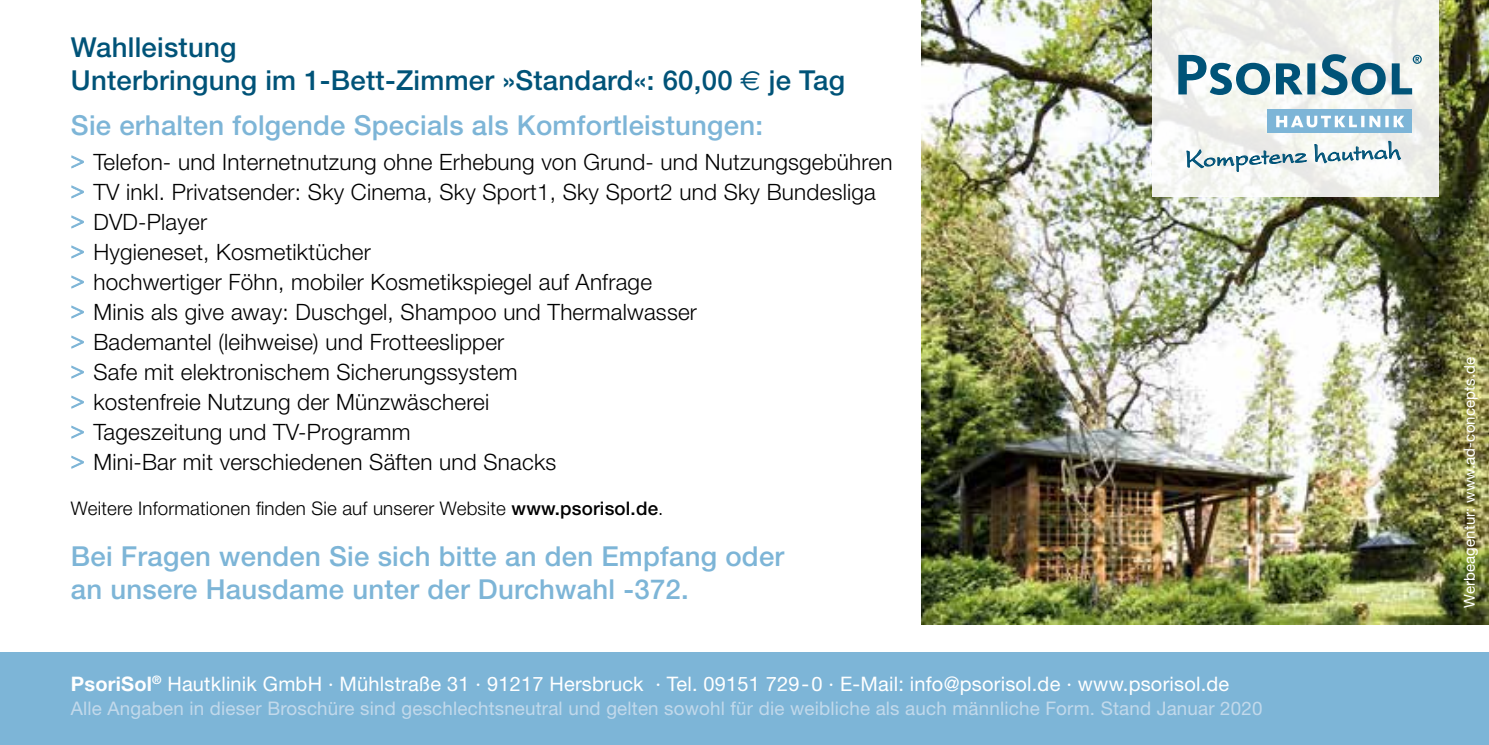
<style>
.page{position:relative;width:1489px;height:745px;background:#fff}
.page>*{position:absolute;margin:0;border:0;box-sizing:border-box;transform-origin:0 0}
.t1{font:500 27.5px/33px "Helvetica Neue";letter-spacing:.01em;color:#7db5d7}
.t2{font:500 27.5px/33px "Helvetica Neue";letter-spacing:.01em;color:#005378}
.t3{font:25.5px "Present";color:#005378}
.t4{font:300 22.5px/30px "Helvetica Neue";letter-spacing:.01em;color:#000}
.t5{font:20px "Helvetica Neue";letter-spacing:.01em;color:#fff}
.t6{font:18.75px "Helvetica Neue";letter-spacing:.01em;color:#c2d9eb}
.t7{font:300 18.75px "Helvetica Neue";letter-spacing:.01em;color:#000}
.t8{font:15px "Helvetica Neue";letter-spacing:.01em;color:#fff}
.s1{font-family:"Euro Sans";font-weight:400}
.s2{color:#7db5d7}
.s3{font-weight:500}
.s4{font-weight:700}
</style>
<div class="page">
<img style="left:921px;top:0;width:567px;height:624px">
<svg style="left:71px;top:155px;width:13px;height:14px"></svg>
<svg style="left:71px;top:185px;width:13px;height:14px"></svg>
<svg style="left:71px;top:215px;width:13px;height:14px"></svg>
<svg style="left:71px;top:245px;width:13px;height:14px"></svg>
<svg style="left:71px;top:275px;width:13px;height:14px"></svg>
<svg style="left:71px;top:305px;width:13px;height:14px"></svg>
<svg style="left:71px;top:335px;width:13px;height:14px"></svg>
<svg style="left:71px;top:365px;width:13px;height:14px"></svg>
<svg style="left:71px;top:395px;width:13px;height:14px"></svg>
<svg style="left:71px;top:425px;width:13px;height:14px"></svg>
<svg style="left:71px;top:455px;width:13px;height:14px"></svg>
<div style="left:0;top:652px;width:1488px;height:92px;background:#7db5d7"></div>
<div style="left:1152px;top:0;width:287px;height:196px;background:linear-gradient(to bottom,#f1f1ec,#f4f5f2)"></div>
<div style="left:1266px;top:110px;width:145px;height:23px;background:#7db5d7"></div>
<svg style="left:1276px;top:116px;width:127px;height:11px"></svg>
<svg style="left:1178px;top:54px;width:243px;height:41px"></svg>
<svg style="left:1186px;top:147px;width:120px;height:28px"></svg>
<svg style="left:1314px;top:141px;width:86px;height:22px"></svg>
<p class="t2" style="left:71px;top:30px;width:775px">Wahlleistung<br>Unterbringung im 1-Bett-Zimmer »Standard«: 60,00 <span class="s1">€</span> je Tag</p>
<p class="t1" style="left:71px;top:108px;width:693px">Sie erhalten folgende Specials als Komfortleistungen:</p>
<p class="t4" style="left:71px;top:146px;width:823px"><span class="s2">&gt;</span> Telefon- und Internetnutzung ohne Erhebung von Grund- und Nutzungsgebühren <span class="s2">&gt;</span> TV inkl. Privatsender: Sky Cinema, Sky Sport1, Sky Sport2 und Sky Bundesliga <span class="s2">&gt;</span> DVD-Player<br><span class="s2">&gt;</span> Hygieneset, Kosmetiktücher<br><span class="s2">&gt;</span> hochwertiger Föhn, mobiler Kosmetikspiegel auf Anfrage<br><span class="s2">&gt;</span> Minis als give away: Duschgel, Shampoo und Thermalwasser<br><span class="s2">&gt;</span> Bademantel (leihweise) und Frotteeslipper<br><span class="s2">&gt;</span> Safe mit elektronischem Sicherungssystem<br><span class="s2">&gt;</span> kostenfreie Nutzung der Münzwäscherei<br><span class="s2">&gt;</span> Tageszeitung und TV-Programm<br><span class="s2">&gt;</span> Mini-Bar mit verschiedenen Säften und Snacks</p>
<p class="t7" style="left:71px;top:497px;width:594px">Weitere Informationen finden Sie auf unserer Website <span class="s3">www.psorisol.de</span>.</p>
<p class="t1" style="left:71px;top:538px;width:714px">Bei Fragen wenden Sie sich bitte an den Empfang oder an unsere Hausdame unter der Durchwahl -372.</p>
<p class="t3" style="left:1184px;top:144px;width:217px;rotate:-2deg">Kompetenz hautnah</p>
<p class="t5" style="left:71px;top:671px;width:1159px"><span class="s4">PsoriSol</span><sup>®</sup> Hautklinik GmbH · Mühlstraße 31 · 91217 Hersbruck · Tel. 09151 729-0 · E-Mail: info@psorisol.de · www.psorisol.de</p>
<p class="t6" style="left:71px;top:697px;width:1193px">Alle Angaben in dieser Broschüre sind geschlechtsneutral und gelten sowohl für die weibliche als auch männliche Form. Stand Januar 2020</p>
<p class="t8" style="left:1460px;top:607px;width:252px;rotate:-90deg">Werbeagentur: www.ad-concepts.de</p>
</div>
